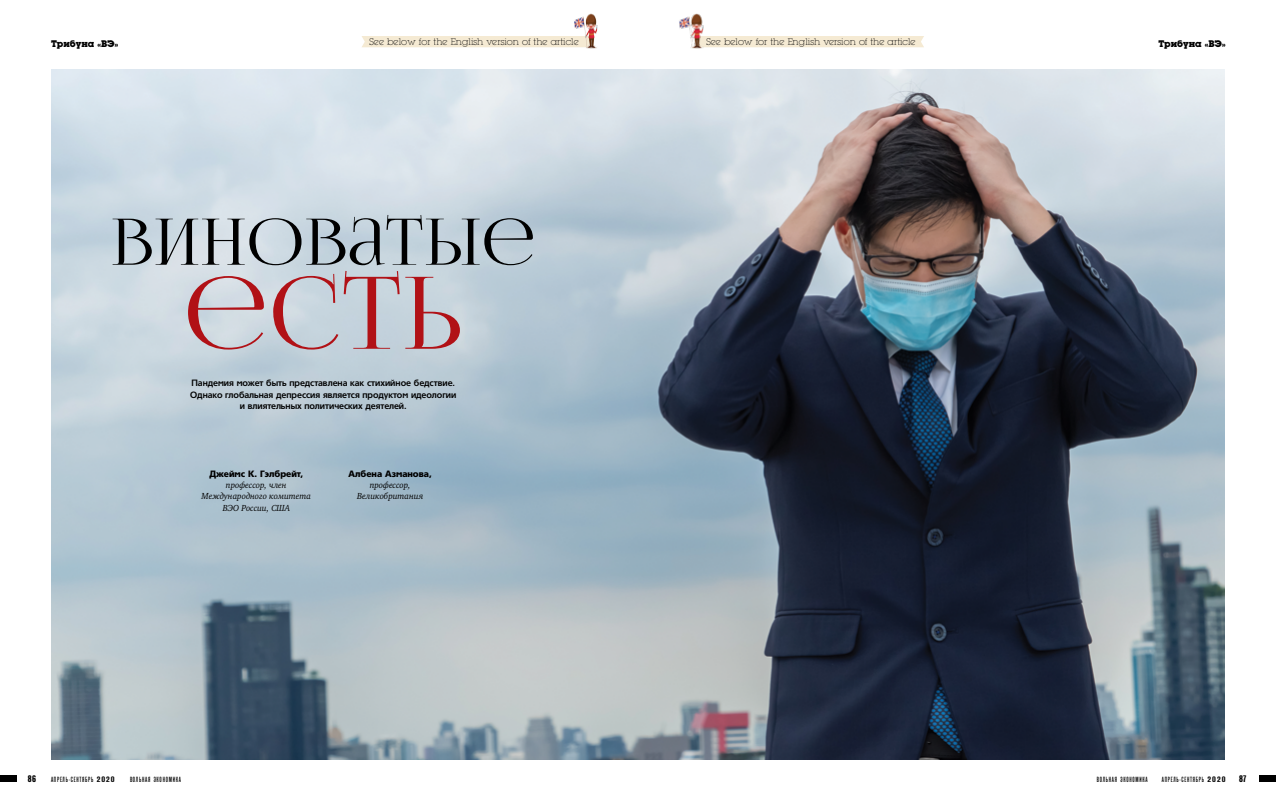
<style>
.page{position:relative;width:1276px;height:811px;background:#fff}
.page>*{position:absolute;margin:0;border:0;box-sizing:border-box;transform-origin:0 0}
.t1{font:100px "Lighthaus";color:#b11116}
.t2{font:64px "Lighthaus";letter-spacing:.02em;color:#000}
.t3{font:200 10px "Luga";color:#000}
.t4{font:700 10px "Luga";color:#000}
.t5{font:700 9.5px "Reforma Grotesk";color:#000}
.t6{font:700 9px/11.3px "Tornado C";color:#000;text-align:center;scale:.95 1}
.t7{font:italic 9px/11.3px "Charter C";color:#000;text-align:center;scale:.95 1}
.t8{font:9px "Tornado Black C";color:#000;scale:.95 1}
.t9{font:500 7.5px "Reforma Grotesk";letter-spacing:.1em;color:#000}
.s1{font-family:"Reforma Grotesk Demi";font-weight:400;font-size:7.9px}
</style>
<div class="page">
<div style="left:362px;top:36px;width:204px;height:11px;background:#f5ead3"></div>
<div style="left:713px;top:36px;width:211px;height:11px;background:#f5ead3"></div>
<img style="left:566px;top:13px;width:32px;height:36px">
<img style="left:679px;top:13px;width:34px;height:36px">
<img style="left:51px;top:70px;width:1174px;height:689px">
<div style="left:1259px;top:775px;width:17px;height:7px;background:#000"></div>
<div style="left:0;top:775px;width:17px;height:7px;background:#000"></div>
<p class="t3" style="left:369px;top:37px;width:211px">See below for the English version of the article</p>
<p class="t3" style="left:706px;top:37px;width:211px">See below for the English version of the article</p>
<p class="t4" style="left:51px;top:39px;width:69px">Трибуна «ВЭ»</p>
<p class="t4" style="left:1158px;top:39px;width:69px">Трибуна «ВЭ»</p>
<h2 class="t2" style="left:111px;top:204px;width:425px">Виноватые</h2>
<h1 class="t1" style="left:185px;top:253px;width:279px">есть</h1>
<p class="t6" style="left:190px;top:378px;width:282px">Пандемия может быть представлена как стихийное бедствие.<br>Однако глобальная депрессия является продуктом идеологии и влиятельных политических деятелей.</p>
<p class="t8" style="left:209px;top:468px;width:100px">Джеймс К. Гэлбрейт,</p>
<p class="t7" style="left:201px;top:480px;width:117px">профессор, член<br>Международного комитета<br>ВЭО России, США</p>
<p class="t8" style="left:349px;top:468px;width:89px">Албена Азманова,</p>
<p class="t7" style="left:357px;top:480px;width:71px">профессор,<br>Великобритания</p>
<p class="t5" style="left:28px;top:773px;width:10px">86</p>
<p class="t9" style="left:51px;top:775px;width:65px">АПРЕЛЬ-СЕНТЯБРЬ <span class="s1">2020</span></p>
<p class="t9" style="left:130px;top:775px;width:52px">ВОЛЬНАЯ ЭКОНОМИКА</p>
<p class="t9" style="left:1096px;top:775px;width:52px">ВОЛЬНАЯ ЭКОНОМИКА</p>
<p class="t9" style="left:1161px;top:775px;width:65px">АПРЕЛЬ-СЕНТЯБРЬ <span class="s1">2020</span></p>
<p class="t5" style="left:1239px;top:773px;width:9px">87</p>
</div>
